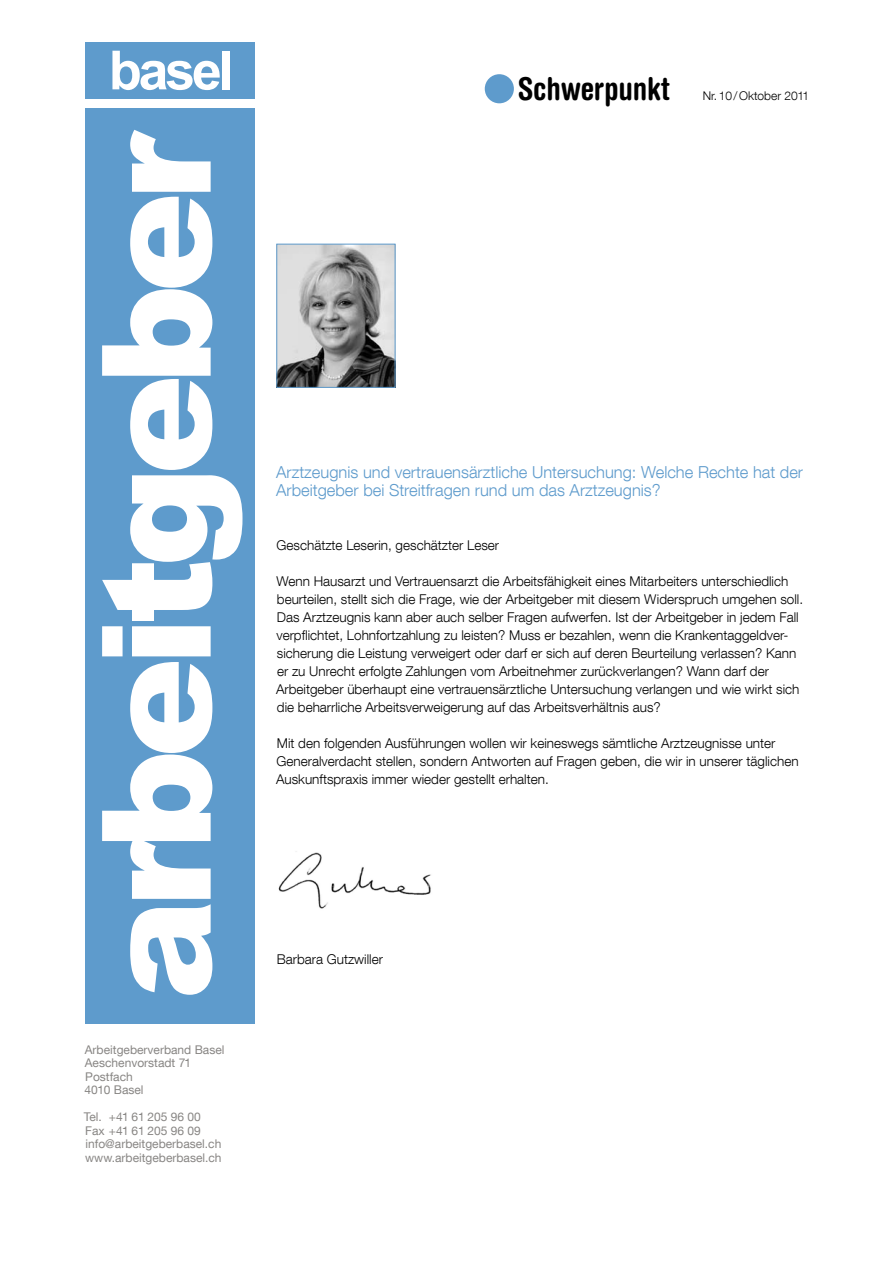
<style>
.page{position:relative;width:893px;height:1263px;background:#fff}
.page>*{position:absolute;margin:0;border:0;box-sizing:border-box;transform-origin:0 0}
.t1{font:700 condensed 31.5px "Helvetica Rounded LT Std";letter-spacing:-.005em;color:#000}
.t2{font:300 16.5px/18px "Helvetica Neue LT Com";color:#5e9bcc}
.t3{font:300 13.5px/18px "Helvetica Neue LT Com";color:#000}
.t4{font:12px/13.5px "Helvetica Neue LT Com";color:#888684}
.t5{font:300 12px "Helvetica Neue LT Com";color:#000}
</style>
<div class="page">
<div style="left:85px;top:108px;width:170px;height:916px;background:#5e9bcc"></div>
<div style="left:85px;top:43px;width:170px;height:56px;background:#5e9bcc"></div>
<svg style="left:112px;top:51px;width:108px;height:39px"></svg>
<div style="left:222px;top:51px;width:8px;height:38px;background:#fff"></div>
<svg style="left:102px;top:662px;width:110px;height:333px"></svg>
<svg style="left:102px;top:130px;width:140px;height:526px"></svg>
<div style="left:485px;top:74px;width:29px;height:29px;background:#5e9bcc;border-radius:50%"></div>
<img style="left:278px;top:851px;width:153px;height:58px">
<img style="left:278px;top:246px;width:115px;height:140px">
<div style="left:276px;top:244px;width:119px;height:144px;border:1px solid #5e9bcc"></div>
<h1 class="t1" style="left:518px;top:69px;width:153px">Schwerpunkt</h1>
<p class="t5" style="left:703px;top:88px;width:108px">Nr.10/Oktober 2011</p>
<p class="t2" style="left:276px;top:462px;width:528px">Arztzeugnis und vertrauensärztliche Untersuchung: Welche Rechte hat der<br>Arbeitgeber bei Streitfragen rund um das Arztzeugnis?</p>
<p class="t3" style="left:277px;top:536px;width:224px">Geschätzte Leserin, geschätzter Leser</p>
<p class="t3" style="left:276px;top:572px;width:529px">Wenn Hausarzt und Vertrauensarzt die Arbeitsfähigkeit eines Mitarbeiters unterschiedlich beurteilen, stellt sich die Frage, wie der Arbeitgeber mit diesem Widerspruch umgehen soll.<br>Das Arztzeugnis kann aber auch selber Fragen aufwerfen. Ist der Arbeitgeber in jedem Fall verpflichtet, Lohnfortzahlung zu leisten? Muss er bezahlen, wenn die Krankentaggeldver&shy;sicherung die Leistung verweigert oder darf er sich auf deren Beurteilung verlassen? Kann er zu Unrecht erfolgte Zahlungen vom Arbeitnehmer zurückverlangen? Wann darf der Arbeitgeber überhaupt eine vertrauensärztliche Untersuchung verlangen und wie wirkt sich die beharrliche Arbeitsverweigerung auf das Arbeitsverhältnis aus?</p>
<p class="t3" style="left:276px;top:734px;width:524px">Mit den folgenden Ausführungen wollen wir keineswegs sämtliche Arztzeugnisse unter<br>Generalverdacht stellen, sondern Antworten auf Fragen geben, die wir in unserer täglichen<br>Auskunftspraxis immer wieder gestellt erhalten.</p>
<p class="t4" style="left:85px;top:1042px;width:141px">Arbeitgeberverband Basel<br>Aeschenvorstadt 71<br>Postfach<br>4010 Basel</p>
<p class="t4" style="left:84px;top:1110px;width:139px">Tel. +41 61 205 96 00<br>Fax +41 61 205 96 09 info@arbeitgeberbasel.ch www.arbeitgeberbasel.ch</p>
<p class="t3" style="left:277px;top:950px;width:108px">Barbara Gutzwiller</p>
</div>
